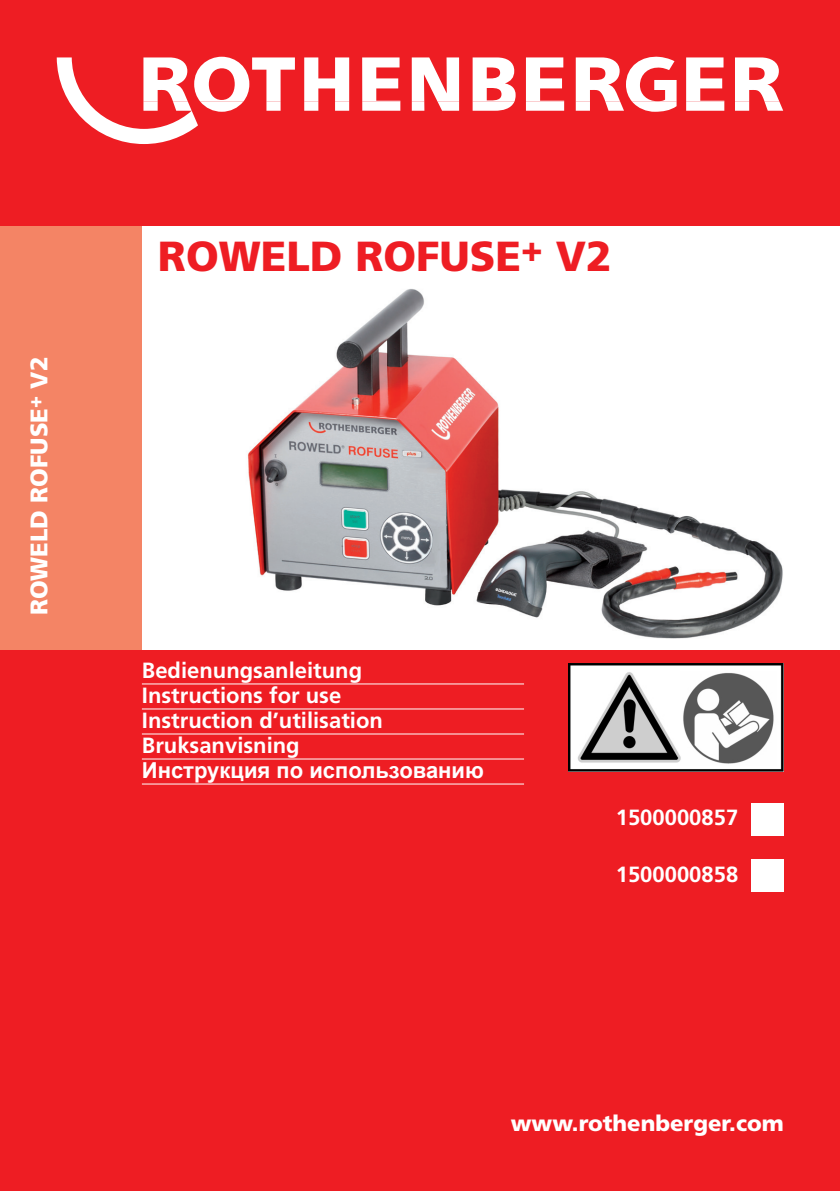
<style>
.page{position:relative;width:840px;height:1191px;background:#fff}
.page>*{position:absolute;margin:0;border:0;box-sizing:border-box;transform-origin:0 0}
.t1{font:900 42px "Frutiger LT";color:#ee1d23}
.t2{font:900 24px "Frutiger LT";color:#fff}
.t3{font:700 22px/25px "Frutiger LT";color:#fff}
.t4{font:700 22px "Arial";color:#fff}
.t5{font:900 22px "Frutiger LT";color:#fff}
</style>
<div class="page">
<div style="left:0;top:0;width:839px;height:1191px;background:#ee1d23"></div>
<div style="left:142px;top:226px;width:697px;height:424px;background:#fff"></div>
<div style="left:0;top:226px;width:142px;height:424px;background:#f48465"></div>
<img style="left:568px;top:663px;width:214px;height:108px">
<svg style="left:57px;top:57px;width:725px;height:87px"></svg>
<hr style="left:142px;top:683px;width:381px;height:1px;background:#fff">
<hr style="left:142px;top:708px;width:381px;height:1px;background:#fff">
<hr style="left:142px;top:733px;width:381px;height:1px;background:#fff">
<hr style="left:142px;top:758px;width:381px;height:1px;background:#fff">
<hr style="left:142px;top:783px;width:381px;height:1px;background:#fff">
<div style="left:750px;top:803px;width:32px;height:32px;background:#fff"></div>
<div style="left:750px;top:860px;width:32px;height:32px;background:#fff"></div>
<img style="left:247px;top:289px;width:535px;height:350px">
<p class="t2" style="left:24px;top:615px;width:260px;rotate:-90deg">ROWELD ROFUSE<sup>+</sup> V2</p>
<h1 class="t1" style="left:158px;top:231px;width:455px">ROWELD ROFUSE<sup>+</sup> V2</h1>
<p class="t3" style="left:142px;top:658px;width:242px">Bedienungsanleitung<br>Instructions for use<br>Instruction d’utilisation<br>Bruksanvisning</p>
<p class="t4" style="left:142px;top:755px;width:343px">Инструкция по использованию</p>
<p class="t3" style="left:615px;top:804px;width:124px">1500000857</p>
<p class="t3" style="left:615px;top:861px;width:124px">1500000858</p>
<p class="t5" style="left:510px;top:1110px;width:274px">www.rothenberger.com</p>
</div>
